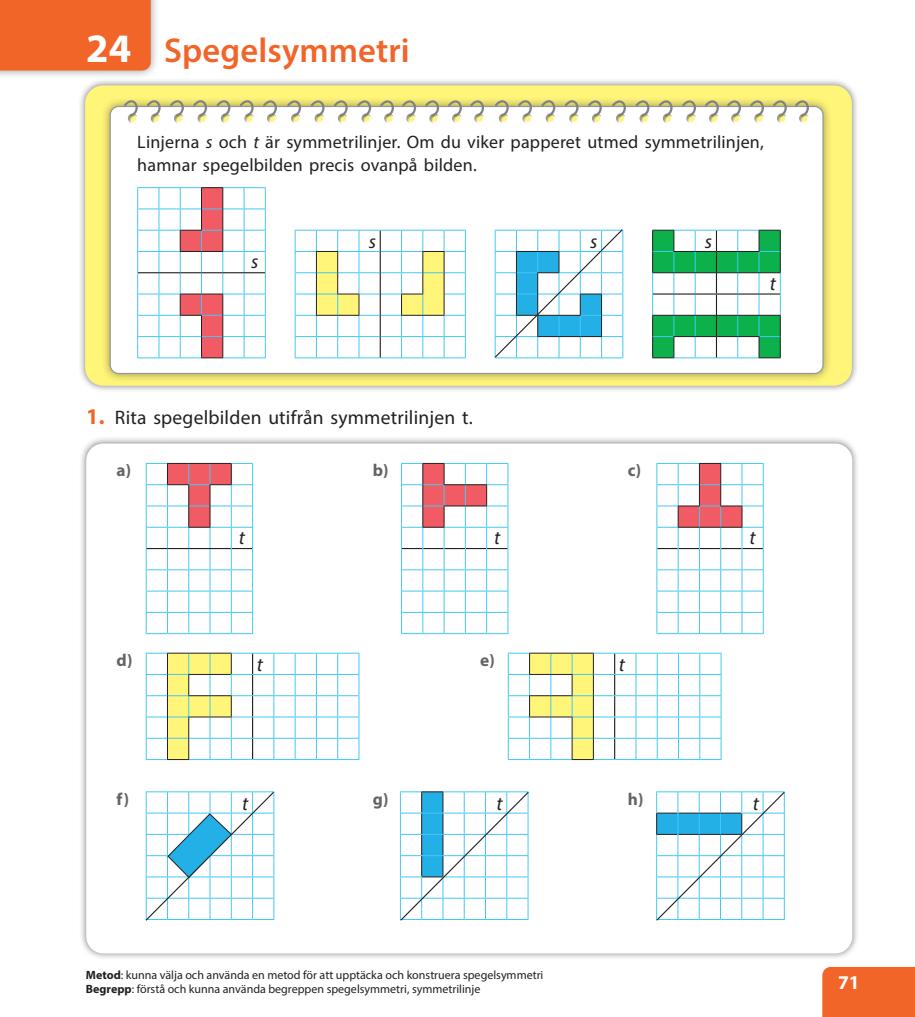
<style>
.page{position:relative;width:915px;height:1017px;background:#fff}
.page>*{position:absolute;margin:0;border:0;box-sizing:border-box;transform-origin:0 0}
.t1{font:600 34.5px "Myriad Pro";letter-spacing:.005em;color:#f26529}
.t2{font:19.5px "Myriad Pro";letter-spacing:.01em;color:#231f20}
.t3{font:italic 19.5px "Myriad Pro";color:#231f20}
.t4{font:700 19.5px "Myriad Pro";color:#fff}
.t5{font:18px/22.5px "Myriad Pro";letter-spacing:.01em;color:#231f20}
.t6{font:700 17.25px "Myriad Pro";color:#636466}
.t7{font:12px/13.5px "Myriad Pro";color:#231f20}
.s1{font-weight:700;font-size:40.5px;color:#fff}
.s2{font-style:italic}
.s3{font-weight:700;font-size:22.5px;color:#f26529}
.s4{font-weight:700}
</style>
<div class="page">
<div style="left:822px;top:966px;width:92px;height:50px;background:#f26529"></div>
<div style="left:0;top:0;width:160px;height:80px;background:#231f20;opacity:.45"></div>
<div style="left:0;top:0;width:151px;height:70px;background:#f26529"></div>
<div style="left:79px;top:436px;width:779px;height:524px;background:#231f20;opacity:.55"></div>
<div style="left:86px;top:443px;width:766px;height:510px;background:#fff;border-radius:17px"></div>
<div style="left:78px;top:78px;width:780px;height:314px;background:#231f20;opacity:.55"></div>
<div style="left:86px;top:86px;width:764px;height:298px;background:#fff579;border-radius:17px"></div>
<div style="left:85px;top:85px;width:766px;height:300px;border:2px solid #fff579;border-radius:17px"></div>
<div style="left:100px;top:97px;width:732px;height:286px;background:#231f20;opacity:.45"></div>
<div style="left:110px;top:106px;width:712px;height:267px;background:#fff;border-radius:9px"></div>
<div style="left:486px;top:103px;width:36px;height:21px;background:#231f20;opacity:.45"></div>
<div style="left:161px;top:103px;width:36px;height:21px;background:#231f20;opacity:.45"></div>
<div style="left:138px;top:103px;width:36px;height:21px;background:#231f20;opacity:.45"></div>
<div style="left:115px;top:103px;width:36px;height:21px;background:#231f20;opacity:.45"></div>
<div style="left:603px;top:103px;width:36px;height:21px;background:#231f20;opacity:.45"></div>
<div style="left:278px;top:103px;width:36px;height:21px;background:#231f20;opacity:.45"></div>
<div style="left:510px;top:103px;width:35px;height:21px;background:#231f20;opacity:.45"></div>
<div style="left:185px;top:103px;width:36px;height:21px;background:#231f20;opacity:.45"></div>
<div style="left:627px;top:103px;width:35px;height:21px;background:#231f20;opacity:.45"></div>
<div style="left:302px;top:103px;width:36px;height:21px;background:#231f20;opacity:.45"></div>
<div style="left:533px;top:103px;width:35px;height:21px;background:#231f20;opacity:.45"></div>
<div style="left:208px;top:103px;width:36px;height:21px;background:#231f20;opacity:.45"></div>
<div style="left:650px;top:103px;width:35px;height:21px;background:#231f20;opacity:.45"></div>
<div style="left:325px;top:103px;width:36px;height:21px;background:#231f20;opacity:.45"></div>
<div style="left:556px;top:103px;width:36px;height:21px;background:#231f20;opacity:.45"></div>
<div style="left:232px;top:103px;width:35px;height:21px;background:#231f20;opacity:.45"></div>
<div style="left:673px;top:103px;width:36px;height:21px;background:#231f20;opacity:.45"></div>
<div style="left:349px;top:103px;width:35px;height:21px;background:#231f20;opacity:.45"></div>
<div style="left:741px;top:103px;width:36px;height:21px;background:#231f20;opacity:.45"></div>
<div style="left:417px;top:103px;width:35px;height:21px;background:#231f20;opacity:.45"></div>
<div style="left:579px;top:103px;width:36px;height:21px;background:#231f20;opacity:.45"></div>
<div style="left:254px;top:103px;width:36px;height:21px;background:#231f20;opacity:.45"></div>
<div style="left:696px;top:103px;width:36px;height:21px;background:#231f20;opacity:.45"></div>
<div style="left:371px;top:103px;width:36px;height:21px;background:#231f20;opacity:.45"></div>
<div style="left:764px;top:103px;width:36px;height:21px;background:#231f20;opacity:.45"></div>
<div style="left:439px;top:103px;width:36px;height:21px;background:#231f20;opacity:.45"></div>
<div style="left:718px;top:103px;width:36px;height:21px;background:#231f20;opacity:.45"></div>
<div style="left:394px;top:103px;width:35px;height:21px;background:#231f20;opacity:.45"></div>
<div style="left:786px;top:103px;width:36px;height:21px;background:#231f20;opacity:.45"></div>
<div style="left:461px;top:103px;width:36px;height:21px;background:#231f20;opacity:.45"></div>
<svg style="left:122px;top:97px;width:691px;height:22px"></svg>
<svg style="left:137px;top:187px;width:129px;height:171px"></svg>
<svg style="left:652px;top:230px;width:128px;height:128px"></svg>
<svg style="left:295px;top:230px;width:171px;height:128px"></svg>
<svg style="left:146px;top:463px;width:617px;height:171px"></svg>
<svg style="left:146px;top:652px;width:213px;height:108px"></svg>
<svg style="left:507px;top:652px;width:214px;height:108px"></svg>
<svg style="left:494px;top:229px;width:129px;height:130px"></svg>
<svg style="left:399px;top:791px;width:386px;height:130px"></svg>
<svg style="left:145px;top:791px;width:130px;height:130px"></svg>
<h1 class="t1" style="left:86px;top:28px;width:325px"><span class="s1">24</span> Spegelsymmetri</h1>
<h3 class="t5" style="left:137px;top:131px;width:628px">Linjerna <span class="s2">s</span> och <span class="s2">t</span> är symmetrilinjer. Om du viker papperet utmed symmetrilinjen, hamnar spegelbilden precis ovanpå bilden.</h3>
<h2 class="t3" style="left:251px;top:250px;width:9px">s</h2>
<h2 class="t3" style="left:368px;top:229px;width:9px">s</h2>
<h2 class="t3" style="left:590px;top:229px;width:9px">s</h2>
<h2 class="t3" style="left:704px;top:229px;width:9px">s</h2>
<h2 class="t3" style="left:769px;top:271px;width:8px">t</h2>
<h2 class="t2" style="left:86px;top:405px;width:388px"><span class="s3">1.</span> Rita spegelbilden utifrån symmetrilinjen t.</h2>
<h3 class="t6" style="left:117px;top:459px;width:16px">a)</h3>
<h3 class="t6" style="left:372px;top:459px;width:17px">b)</h3>
<h3 class="t6" style="left:627px;top:459px;width:15px">c)</h3>
<h2 class="t3" style="left:239px;top:525px;width:8px">t</h2>
<h2 class="t3" style="left:494px;top:525px;width:8px">t</h2>
<h2 class="t3" style="left:749px;top:525px;width:8px">t</h2>
<h3 class="t6" style="left:117px;top:649px;width:17px">d)</h3>
<h3 class="t6" style="left:480px;top:649px;width:16px">e)</h3>
<h2 class="t3" style="left:257px;top:652px;width:8px">t</h2>
<h2 class="t3" style="left:618px;top:652px;width:8px">t</h2>
<h3 class="t6" style="left:117px;top:787px;width:14px">f)</h3>
<h3 class="t6" style="left:372px;top:787px;width:17px">g)</h3>
<h3 class="t6" style="left:627px;top:787px;width:17px">h)</h3>
<h2 class="t3" style="left:242px;top:791px;width:8px">t</h2>
<h2 class="t3" style="left:496px;top:791px;width:8px">t</h2>
<h2 class="t3" style="left:752px;top:791px;width:8px">t</h2>
<p class="t7" style="left:86px;top:968px;width:459px"><span class="s4">Metod</span>: kunna välja och använda en metod för att upptäcka och konstruera spegelsymmetri<br><span class="s4">Begrepp</span>: förstå och kunna använda begreppen spegelsymmetri, symmetrilinje</p>
<h2 class="t4" style="left:837px;top:969px;width:23px">71</h2>
</div>
